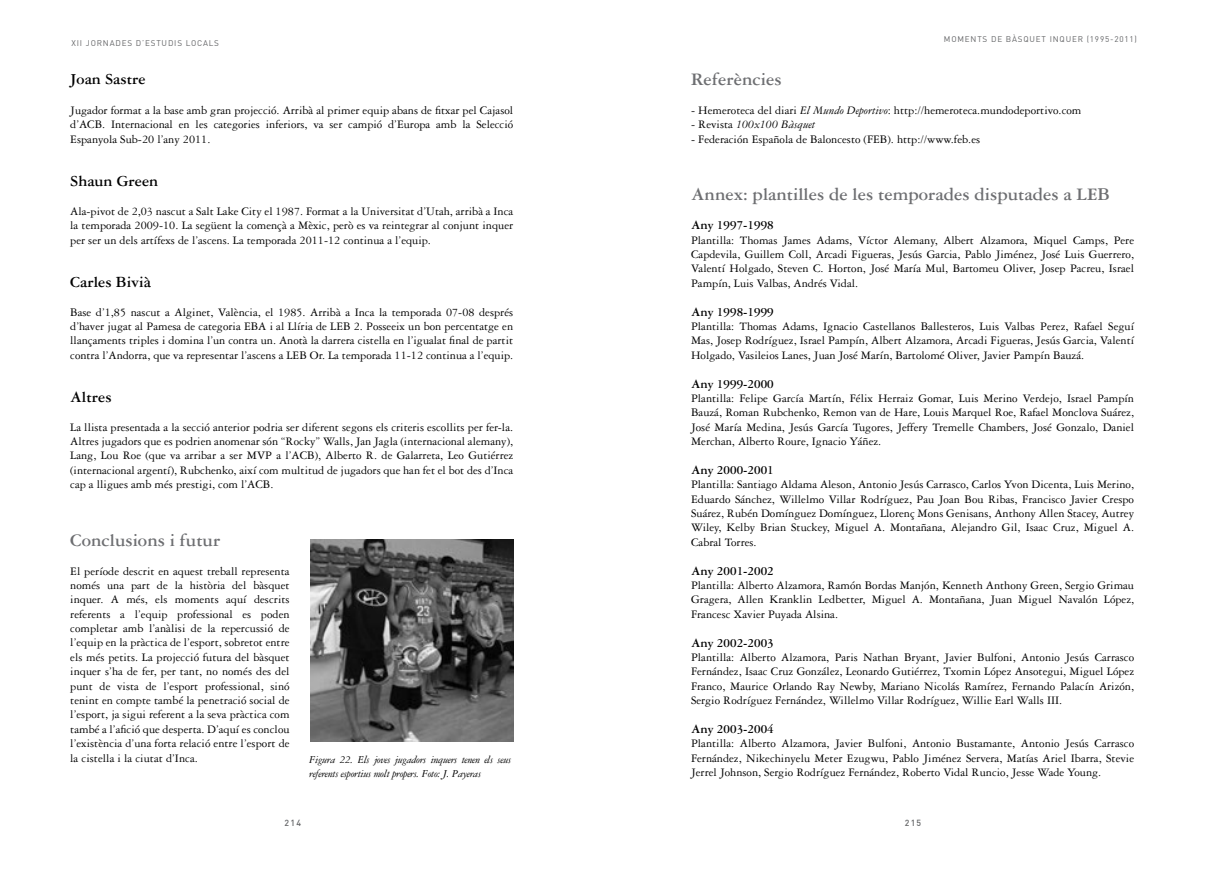
<style>
.page{position:relative;width:1205px;height:869px;background:#fff}
.page>*{position:absolute;margin:0;border:0;box-sizing:border-box;transform-origin:0 0}
.t1{font:700 18.75px "Garamond Three";color:#6d6e71}
.t2{font:700 16.25px "Garamond Three";color:#000}
.t3{font:700 13.12px "Garamond Three";color:#000}
.t4{font:12.25px/14.4px "Garamond Three";color:#000;text-align:justify}
.t5{font:italic 12.25px "Garamond Three";color:#000}
.t6{font:italic 11.25px/13.5px "Garamond Three";letter-spacing:-.02em;color:#000}
.t7{font:500 8.75px "DIN";letter-spacing:.14em;color:#636466}
.t8{font:8.12px "DIN";letter-spacing:.1em;color:#636466}
.s1{font-style:italic}
.s2{font-style:normal}
</style>
<div class="page">
<img style="left:311px;top:539px;width:203px;height:202px">
<p class="t8" style="left:71px;top:38px;width:149px">XII JORNADES D’ESTUDIS LOCALS</p>
<h2 class="t2" style="left:70px;top:70px;width:77px">Joan Sastre</h2>
<p class="t4" style="left:70px;top:103px;width:444px">Jugador format a la base amb gran projecció. Arribà al primer equip abans de fitxar pel Cajasol d’ACB. Internacional en les categories inferiors, va ser campió d’Europa amb la Selecció Espanyola Sub-20 l’any 2011.</p>
<h2 class="t2" style="left:70px;top:172px;width:90px">Shaun Green</h2>
<p class="t4" style="left:70px;top:204px;width:444px">Ala-pivot de 2,03 nascut a Salt Lake City el 1987. Format a la Universitat d’Utah, arribà a Inca la temporada 2009-10. La següent la començà a Mèxic, però es va reintegrar al conjunt inquer per ser un dels artífexs de l’ascens. La temporada 2011-12 continua a l’equip.</p>
<h2 class="t2" style="left:70px;top:273px;width:82px">Carles Bivià</h2>
<p class="t4" style="left:70px;top:304px;width:444px">Base d’1,85 nascut a Alginet, València, el 1985. Arribà a Inca la temporada 07-08 després d’haver jugat al Pamesa de categoria EBA i al Llíria de LEB 2. Posseeix un bon percentatge en llançaments triples i domina l’un contra un. Anotà la darrera cistella en l’igualat final de partit contra l’Andorra, que va representar l’ascens a LEB Or. La temporada 11-12 continua a l’equip.</p>
<h2 class="t2" style="left:70px;top:388px;width:43px">Altres</h2>
<p class="t4" style="left:70px;top:419px;width:444px">La llista presentada a la secció anterior podria ser diferent segons els criteris escollits per fer-la.<br>Altres jugadors que es podrien anomenar són “Rocky” Walls, Jan Jagla (internacional alemany), Lang, Lou Roe (que va arribar a ser MVP a l’ACB), Alberto R. de Galarreta, Leo Gutiérrez (internacional argentí), Rubchenko, així com multitud de jugadors que han fet el bot des d’Inca cap a lligues amb més prestigi, com l’ACB.</p>
<h1 class="t1" style="left:70px;top:529px;width:152px">Conclusions i futur</h1>
<p class="t4" style="left:70px;top:563px;width:221px">El període descrit en aquest treball representa només una part de la història del bàsquet inquer. A més, els moments aquí descrits referents a l’equip professional es poden completar amb l’anàlisi de la repercussió de l’equip en la pràctica de l’esport, sobretot entre els més petits. La projecció futura del bàsquet inquer s’ha de fer, per tant, no només des del punt de vista de l’esport professional, sinó tenint en compte també la penetració social de l’esport, ja sigui referent a la seva pràctica com també a l’afició que desperta. D’aquí es conclou l’existència d’una forta relació entre l’esport de la cistella i la ciutat d’Inca.</p>
<p class="t6" style="left:309px;top:752px;width:204px">Figura 22. Els joves jugadors inquers tenen els seus referents esportius molt propers. Foto: J. Payeras</p>
<p class="t8" style="left:944px;top:34px;width:195px">MOMENTS DE BÀSQUET INQUER (1995-2011)</p>
<h1 class="t1" style="left:691px;top:69px;width:92px">Referències</h1>
<p class="t4" style="left:691px;top:103px;width:392px">- Hemeroteca del diari <span class="s1">El Mundo Deportivo</span>: http://hemeroteca.mundodeportivo.com</p>
<p class="t5" style="left:691px;top:118px;width:126px"><span class="s2">- Revista</span> 100x100 Bàsquet</p>
<p class="t4" style="left:691px;top:132px;width:291px">- Federación Española de Baloncesto (FEB). http://www.feb.es</p>
<h1 class="t1" style="left:691px;top:184px;width:420px">Annex: plantilles de les temporades disputades a LEB</h1>
<p class="t3" style="left:691px;top:218px;width:84px">Any 1997-1998</p>
<p class="t4" style="left:691px;top:233px;width:444px">Plantilla: Thomas James Adams, Víctor Alemany, Albert Alzamora, Miquel Camps, Pere Capdevila, Guillem Coll, Arcadi Figueras, Jesús Garcia, Pablo Jiménez, José Luis Guerrero, Valentí Holgado, Steven C. Horton, José María Mul, Bartomeu Oliver, Josep Pacreu, Israel Pampín, Luis Valbas, Andrés Vidal.</p>
<p class="t3" style="left:691px;top:304px;width:84px">Any 1998-1999</p>
<p class="t4" style="left:691px;top:319px;width:444px">Plantilla: Thomas Adams, Ignacio Castellanos Ballesteros, Luis Valbas Perez, Rafael Seguí Mas, Josep Rodríguez, Israel Pampín, Albert Alzamora, Arcadi Figueras, Jesús Garcia, Valentí Holgado, Vasileios Lanes, Juan José Marín, Bartolomé Oliver, Javier Pampín Bauzá.</p>
<p class="t3" style="left:691px;top:376px;width:84px">Any 1999-2000</p>
<p class="t4" style="left:691px;top:391px;width:444px">Plantilla: Felipe García Martín, Félix Herraiz Gomar, Luis Merino Verdejo, Israel Pampín Bauzá, Roman Rubchenko, Remon van de Hare, Louis Marquel Roe, Rafael Monclova Suárez, José María Medina, Jesús García Tugores, Jeffery Tremelle Chambers, José Gonzalo, Daniel Merchan, Alberto Roure, Ignacio Yáñez.</p>
<p class="t3" style="left:691px;top:462px;width:84px">Any 2000-2001</p>
<p class="t4" style="left:691px;top:477px;width:444px">Plantilla: Santiago Aldama Aleson, Antonio Jesús Carrasco, Carlos Yvon Dicenta, Luis Merino, Eduardo Sánchez, Willelmo Villar Rodríguez, Pau Joan Bou Ribas, Francisco Javier Crespo Suárez, Rubén Domínguez Domínguez, Llorenç Mons Genisans, Anthony Allen Stacey, Autrey Wiley, Kelby Brian Stuckey, Miguel A. Montañana, Alejandro Gil, Isaac Cruz, Miguel A.<br>Cabral Torres.</p>
<p class="t3" style="left:691px;top:563px;width:84px">Any 2001-2002</p>
<p class="t4" style="left:691px;top:578px;width:444px">Plantilla: Alberto Alzamora, Ramón Bordas Manjón, Kenneth Anthony Green, Sergio Grimau Gragera, Allen Kranklin Ledbetter, Miguel A. Montañana, Juan Miguel Navalón López, Francesc Xavier Puyada Alsina.</p>
<p class="t3" style="left:691px;top:635px;width:84px">Any 2002-2003</p>
<p class="t4" style="left:691px;top:649px;width:444px">Plantilla: Alberto Alzamora, Paris Nathan Bryant, Javier Bulfoni, Antonio Jesús Carrasco Fernández, Isaac Cruz González, Leonardo Gutiérrez, Txomin López Ansotegui, Miguel López Franco, Maurice Orlando Ray Newby, Mariano Nicolás Ramírez, Fernando Palacín Arizón, Sergio Rodríguez Fernández, Willelmo Villar Rodríguez, Willie Earl Walls III.</p>
<p class="t3" style="left:691px;top:721px;width:84px">Any 2003-2004</p>
<p class="t4" style="left:691px;top:736px;width:444px">Plantilla: Alberto Alzamora, Javier Bulfoni, Antonio Bustamante, Antonio Jesús Carrasco Fernández, Nikechinyelu Meter Ezugwu, Pablo Jiménez Servera, Matías Ariel Ibarra, Stevie Jerrel Johnson, Sergio Rodríguez Fernández, Roberto Vidal Runcio, Jesse Wade Young.</p>
<p class="t7" style="left:285px;top:816px;width:18px">214</p>
<p class="t7" style="left:905px;top:816px;width:18px">215</p>
</div>
